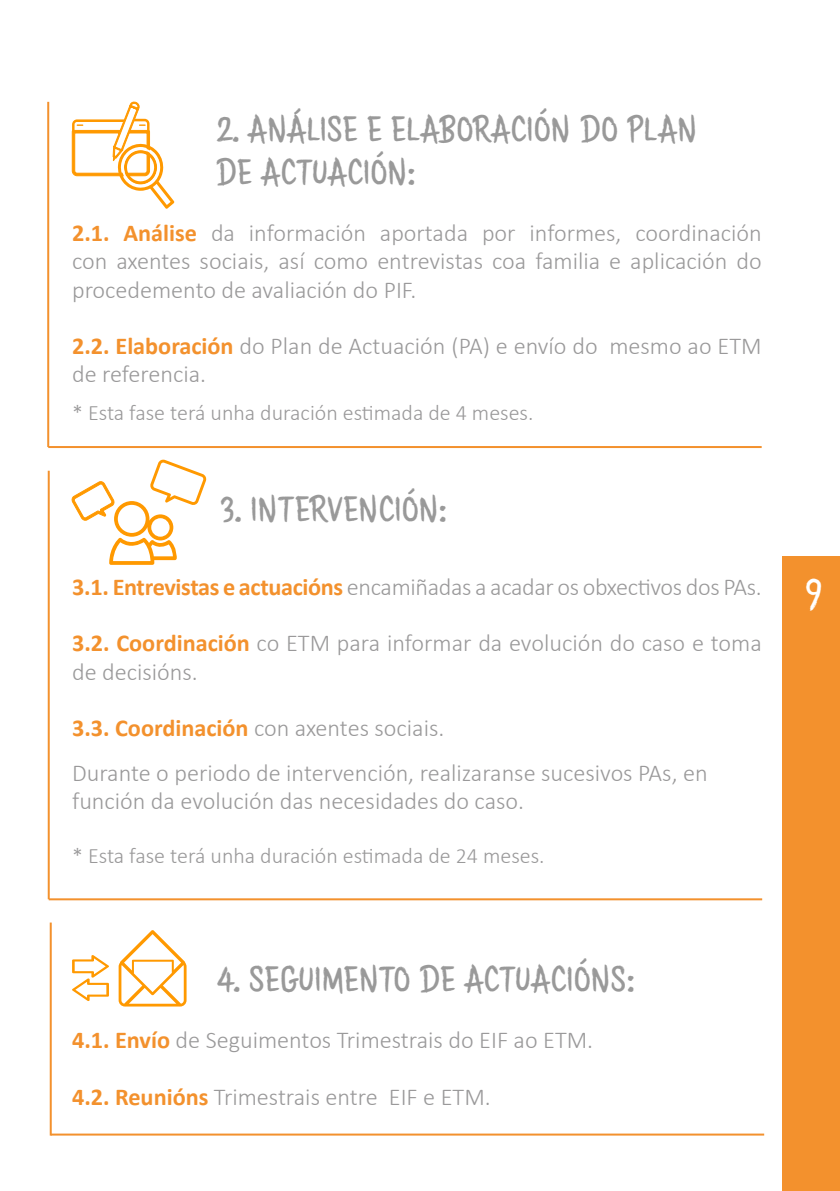
<style>
.page{position:relative;width:840px;height:1191px;background:#fff}
.page>*{position:absolute;margin:0;border:0;box-sizing:border-box;transform-origin:0 0}
.t1{font:40px "Brushaff";color:#fff}
.t2{font:36.4px/43.6px "Brushaff";color:#999}
.t3{font:300 24.2px/28.2px "Calibri";color:#9a999a}
.t4{font:300 22px "Calibri";color:#9a999a}
.s1{font-weight:700;color:#f3912d}
</style>
<div class="page">
<div style="left:782px;top:556px;width:57px;height:635px;background:#f3912d"></div>
<svg style="left:72px;top:101px;width:102px;height:108px"></svg>
<div style="left:122px;top:148px;width:37px;height:39px;border:2px solid #fff;border-radius:50%"></div>
<svg style="left:71px;top:459px;width:136px;height:106px"></svg>
<svg style="left:118px;top:930px;width:68px;height:76px"></svg>
<svg style="left:72px;top:955px;width:37px;height:46px"></svg>
<hr style="left:47px;top:102px;width:2px;height:345px;background:#f3912d">
<hr style="left:48px;top:446px;width:713px;height:2px;background:#f3912d">
<hr style="left:48px;top:471px;width:2px;height:428px;background:#f3912d">
<hr style="left:49px;top:898px;width:712px;height:2px;background:#f3912d">
<hr style="left:50px;top:922px;width:2px;height:213px;background:#f3912d">
<hr style="left:51px;top:1133px;width:712px;height:2px;background:#f3912d">
<h2 class="t2" style="left:216px;top:111px;width:482px">2. ANÁLISE E ELABORACIÓN DO PLAN<br>DE ACTUACIÓN:</h2>
<p class="t3" style="left:72px;top:218px;width:690px;text-align:justify"><span class="s1">2.1. Análise</span> da información aportada por informes, coordinación con axentes sociais, así como entrevistas coa familia e aplicación do procedemento de avaliación do PIF.</p>
<p class="t3" style="left:72px;top:332px;width:690px"><span class="s1">2.2. Elaboración</span> do Plan de Actuación (PA) e envío do mesmo ao ETM de referencia.</p>
<p class="t4" style="left:72px;top:399px;width:462px">* Esta fase terá unha duración estimada de 4 meses.</p>
<h2 class="t2" style="left:220px;top:491px;width:228px">3. INTERVENCIÓN:</h2>
<p class="t3" style="left:72px;top:572px;width:690px"><span class="s1">3.1. Entrevistas e actuacións</span> encamiñadas a acadar os obxectivos dos PAs.</p>
<p class="t3" style="left:72px;top:629px;width:690px"><span class="s1">3.2. Coordinación</span> co ETM para informar da evolución do caso e toma de decisións.</p>
<p class="t3" style="left:72px;top:706px;width:636px;line-height:44.2px"><span class="s1">3.3. Coordinación</span> con axentes sociais.<br>Durante o periodo de intervención, realizaranse sucesivos PAs, en</p>
<p class="t3" style="left:72px;top:786px;width:453px">función da evolución das necesidades do caso.</p>
<p class="t4" style="left:72px;top:842px;width:474px">* Esta fase terá unha duración estimada de 24 meses.</p>
<h2 class="t2" style="left:216px;top:962px;width:420px">4. SEGUIMENTO DE ACTUACIÓNS:</h2>
<p class="t3" style="left:72px;top:1025px;width:522px"><span class="s1">4.1. Envío</span> de Seguimentos Trimestrais do EIF ao ETM.</p>
<p class="t3" style="left:72px;top:1082px;width:420px"><span class="s1">4.2. Reunións</span> Trimestrais entre EIF e ETM.</p>
<h1 class="t1" style="left:804px;top:570px;width:19px">9</h1>
</div>
